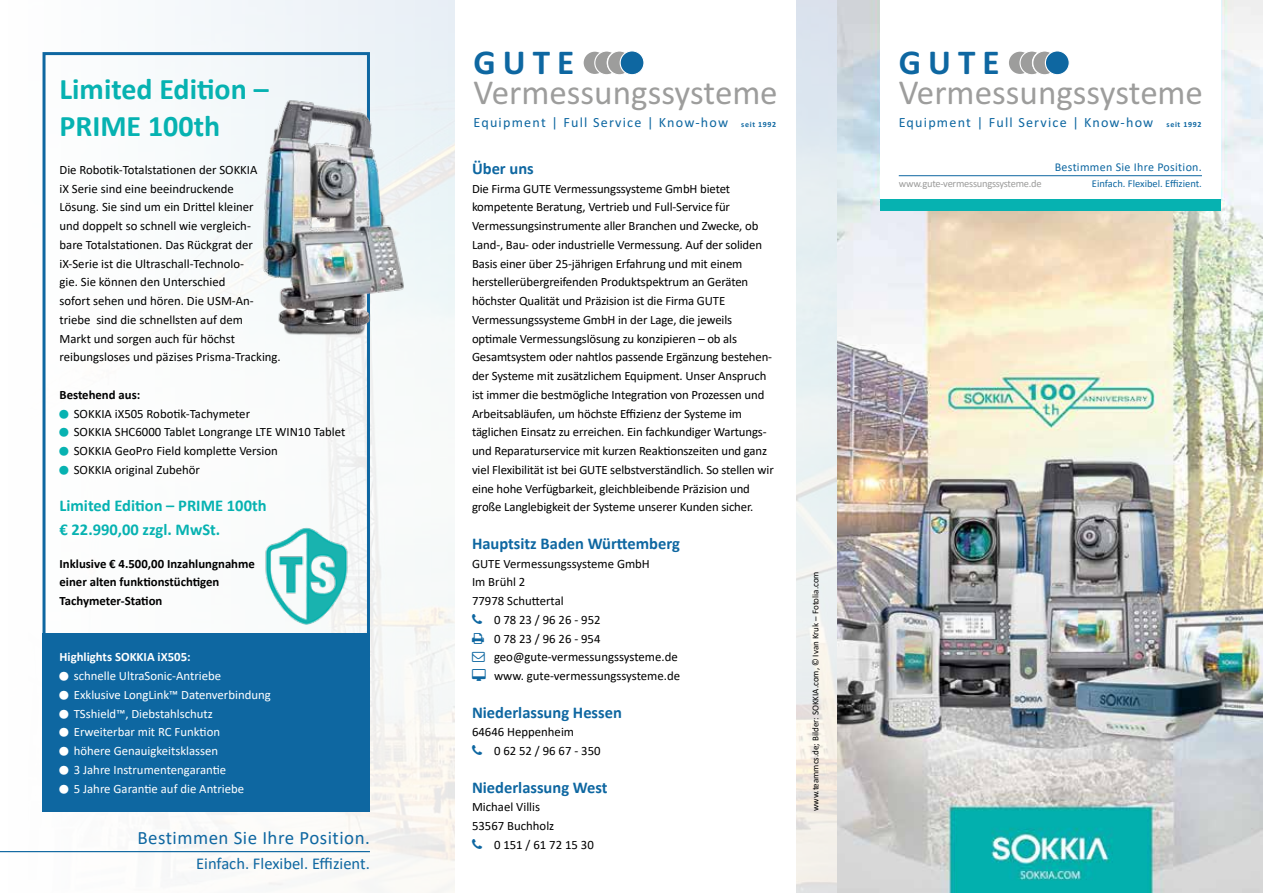
<style>
.page{position:relative;width:1263px;height:893px;background:#fff}
.page>*{position:absolute;margin:0;border:0;box-sizing:border-box;transform-origin:0 0}
.t1{font:35.1px "Calibri";color:#9d9d9c}
.t2{font:700 35.1px "Calibri";letter-spacing:.2em;color:#0e67a1}
.t3{font:700 30px/37.5px "Calibri";color:#06b2b1}
.t4{font:18.9px "Calibri";letter-spacing:.025em;color:#0e67a1}
.t5{font:16.65px "Calibri";color:#0e67a1}
.t6{font:700 16.5px "Calibri";color:#0e67a1}
.t7{font:700 16.5px/24px "Calibri";color:#06b2b1}
.t8{font:14.1px "Calibri";letter-spacing:.085em;color:#0e67a1}
.t9{font:12.75px/18.8px "Calibri";letter-spacing:-.01em;color:#000}
.t10{font:12.75px/18.8px "Calibri";color:#fff}
.t11{font:700 12.75px/18.8px "Calibri";color:#000}
.t12{font:700 12.75px "Calibri";color:#fff}
.t13{font:12px "Calibri";letter-spacing:.025em;color:#0e67a1}
.t14{font:10.5px "Calibri";letter-spacing:-.025em;color:#9d9d9c}
.t15{font:10.5px "Calibri";color:#0e67a1}
.t16{font:9px "Calibri";color:#000}
.s1{font-weight:700;font-size:7.95px}
</style>
<div class="page">
<img style="left:0;top:0;width:1263px;height:893px">
<div style="left:455px;top:0;width:340px;height:893px;background:#fff"></div>
<div style="left:880px;top:193px;width:340px;height:18px;background:#06b2b1"></div>
<div style="left:880px;top:0;width:340px;height:198px;background:#fff"></div>
<div style="left:1009px;top:52px;width:22px;height:22px;background:#9d9d9c;border-radius:50%"></div>
<div style="left:1020px;top:51px;width:24px;height:24px;background:#9d9d9c;border-radius:50%"></div>
<div style="left:1019px;top:50px;width:25px;height:25px;border:1px solid #fff;border-radius:50%"></div>
<div style="left:1032px;top:51px;width:24px;height:23px;background:#fff;border-radius:50%"></div>
<div style="left:1032px;top:50px;width:24px;height:25px;border:1px solid #fff;border-radius:50%"></div>
<div style="left:1033px;top:51px;width:23px;height:24px;background:#9d9d9c;border-radius:50%"></div>
<div style="left:1032px;top:50px;width:25px;height:25px;border:1px solid #fff;border-radius:50%"></div>
<div style="left:1045px;top:51px;width:24px;height:24px;background:#0e67a1;border-radius:50%"></div>
<div style="left:1045px;top:50px;width:25px;height:25px;border:1px solid #fff;border-radius:50%"></div>
<hr style="left:899px;top:175px;width:303px;height:1px;background:#0e67a1">
<div style="left:43px;top:52px;width:327px;height:647px;border:3px solid #0e67a1"></div>
<div style="left:43px;top:633px;width:327px;height:178px;background:#0e67a1"></div>
<hr style="left:0;top:851px;width:370px;height:1px;background:#0e67a1">
<img style="left:243px;top:513px;width:127px;height:120px">
<img style="left:232px;top:69px;width:186px;height:280px">
<div style="left:584px;top:52px;width:22px;height:22px;background:#9d9d9c;border-radius:50%"></div>
<div style="left:595px;top:51px;width:23px;height:24px;background:#9d9d9c;border-radius:50%"></div>
<div style="left:594px;top:50px;width:25px;height:25px;border:1px solid #fff;border-radius:50%"></div>
<div style="left:607px;top:51px;width:24px;height:23px;background:#fff;border-radius:50%"></div>
<div style="left:607px;top:50px;width:24px;height:25px;border:1px solid #fff;border-radius:50%"></div>
<svg style="left:607px;top:51px;width:24px;height:24px"></svg>
<div style="left:607px;top:50px;width:25px;height:25px;border:1px solid #fff;border-radius:50%"></div>
<div style="left:620px;top:51px;width:24px;height:24px;background:#0e67a1;border-radius:50%"></div>
<div style="left:620px;top:50px;width:24px;height:25px;border:1px solid #fff;border-radius:50%"></div>
<svg style="left:60px;top:409px;width:9px;height:9px"></svg>
<svg style="left:60px;top:428px;width:9px;height:9px"></svg>
<svg style="left:60px;top:447px;width:9px;height:9px"></svg>
<svg style="left:60px;top:466px;width:9px;height:9px"></svg>
<h2 class="t3" style="left:60px;top:70px;width:211px">Limited Edition –<br>PRIME 100th</h2>
<p class="t9" style="left:60px;top:160px;width:223px">Die Robotik-Totalstationen der SOKKIA<br>iX Serie sind eine beeindruckende<br>Lösung. Sie sind um ein Drittel kleiner<br>und doppelt so schnell wie vergleich-<br>bare Totalstationen. Das Rückgrat der iX-Serie ist die Ultraschall-Technolo-<br>gie. Sie können den Unterschied<br>sofort sehen und hören. Die USM-An&shy;triebe sind die schnellsten auf dem<br>Markt und sorgen auch für höchst reibungsloses und päzises Prisma-Tracking.</p>
<p class="t11" style="left:60px;top:385px;width:82px">Bestehend aus:</p>
<p class="t9" style="left:74px;top:404px;width:273px">SOKKIA iX505 Robotik-Tachymeter<br>SOKKIA SHC6000 Tablet Longrange LTE WIN10 Tablet SOKKIA GeoPro Field komplette Version<br>SOKKIA original Zubehör</p>
<p class="t7" style="left:60px;top:493px;width:209px">Limited Edition – PRIME 100th € 22.990,00 zzgl. MwSt.</p>
<p class="t11" style="left:60px;top:554px;width:197px">Inklusive € 4.500,00 Inzahlungnahme einer alten funktionstüchtigen<br>Tachymeter-Station</p>
<p class="t12" style="left:60px;top:648px;width:133px">Highlights SOKKIA iX505:</p>
<p class="t10" style="left:74px;top:666px;width:199px">schnelle UltraSonic-Antriebe<br>Exklusive LongLink™ Datenverbindung<br>TSshield™, Diebstahlschutz<br>Erweiterbar mit RC Funktion<br>höhere Genauigkeitsklassen<br>3 Jahre Instrumentengarantie<br>5 Jahre Garantie auf die Antriebe</p>
<h3 class="t4" style="left:137px;top:825px;width:234px">Bestimmen Sie Ihre Position.</h3>
<h3 class="t5" style="left:196px;top:852px;width:175px">Einfach. Flexibel. Effizient.</h3>
<h1 class="t2" style="left:473px;top:40px;width:102px">GUTE</h1>
<h1 class="t1" style="left:473px;top:71px;width:306px">Vermessungssysteme</h1>
<p class="t8" style="left:473px;top:113px;width:304px">Equipment | Full Service | Know-how <span class="s1">seit 1992</span></p>
<p class="t6" style="left:472px;top:157px;width:63px">Über uns</p>
<p class="t9" style="left:472px;top:179px;width:303px">Die Firma GUTE Vermessungssysteme GmbH bietet kompetente Beratung, Vertrieb und Full-Service für Vermessungsinstrumente aller Branchen und Zwecke, ob Land-, Bau- oder industrielle Vermessung. Auf der soliden Basis einer über 25-jährigen Erfahrung und mit einem herstellerübergreifenden Produktspektrum an Geräten höchster Qualität und Präzision ist die Firma GUTE Vermessungssysteme GmbH in der Lage, die jeweils optimale Vermessungslösung zu konzipieren – ob als Gesamtsystem oder nahtlos passende Ergänzung bestehen&shy;der Systeme mit zusätzlichem Equipment. Unser Anspruch ist immer die bestmögliche Integration von Prozessen und Arbeitsabläufen, um höchste Effizienz der Systeme im täglichen Einsatz zu erreichen. Ein fachkundiger Wartungs&shy;und Reparaturservice mit kurzen Reaktionszeiten und ganz viel Flexibilität ist bei GUTE selbstverständlich. So stellen wir eine hohe Verfügbarkeit, gleichbleibende Präzision und große Langlebigkeit der Systeme unserer Kunden sicher.</p>
<p class="t6" style="left:472px;top:532px;width:209px">Hauptsitz Baden Württemberg</p>
<p class="t9" style="left:472px;top:554px;width:179px">GUTE Vermessungssysteme GmbH</p>
<p class="t9" style="left:472px;top:572px;width:55px">Im Brühl 2</p>
<p class="t9" style="left:472px;top:591px;width:93px">77978 Schuttertal</p>
<p class="t9" style="left:494px;top:610px;width:108px">0 78 23 / 96 26 - 952</p>
<p class="t9" style="left:494px;top:629px;width:108px">0 78 23 / 96 26 - 954</p>
<p class="t9" style="left:494px;top:647px;width:185px">geo@gute-vermessungssysteme.de</p>
<p class="t9" style="left:494px;top:666px;width:188px">www. gute-vermessungssysteme.de</p>
<p class="t6" style="left:472px;top:700px;width:151px">Niederlassung Hessen</p>
<p class="t9" style="left:494px;top:722px;width:108px;text-indent:-22px">64646 Heppenheim<br>0 62 52 / 96 67 - 350</p>
<p class="t6" style="left:472px;top:775px;width:137px">Niederlassung West</p>
<p class="t9" style="left:472px;top:797px;width:70px">Michael Villis</p>
<p class="t9" style="left:472px;top:816px;width:84px">53567 Buchholz</p>
<p class="t9" style="left:494px;top:835px;width:101px">0 151 / 61 72 15 30</p>
<p class="t16" style="left:809px;top:811px;width:241px;rotate:-90deg">www.teammcs.de; Bilder: SOKKIA.com, © Ivan Kruk – Fotolia.com</p>
<h1 class="t2" style="left:899px;top:40px;width:102px">GUTE</h1>
<h1 class="t1" style="left:899px;top:71px;width:306px">Vermessungssysteme</h1>
<p class="t8" style="left:899px;top:113px;width:304px">Equipment | Full Service | Know-how <span class="s1">seit 1992</span></p>
<p class="t13" style="left:1055px;top:159px;width:149px">Bestimmen Sie Ihre Position.</p>
<p class="t14" style="left:899px;top:176px;width:144px">www.gute-vermessungssysteme.de</p>
<p class="t15" style="left:1092px;top:176px;width:112px">Einfach. Flexibel. Effizient.</p>
</div>
